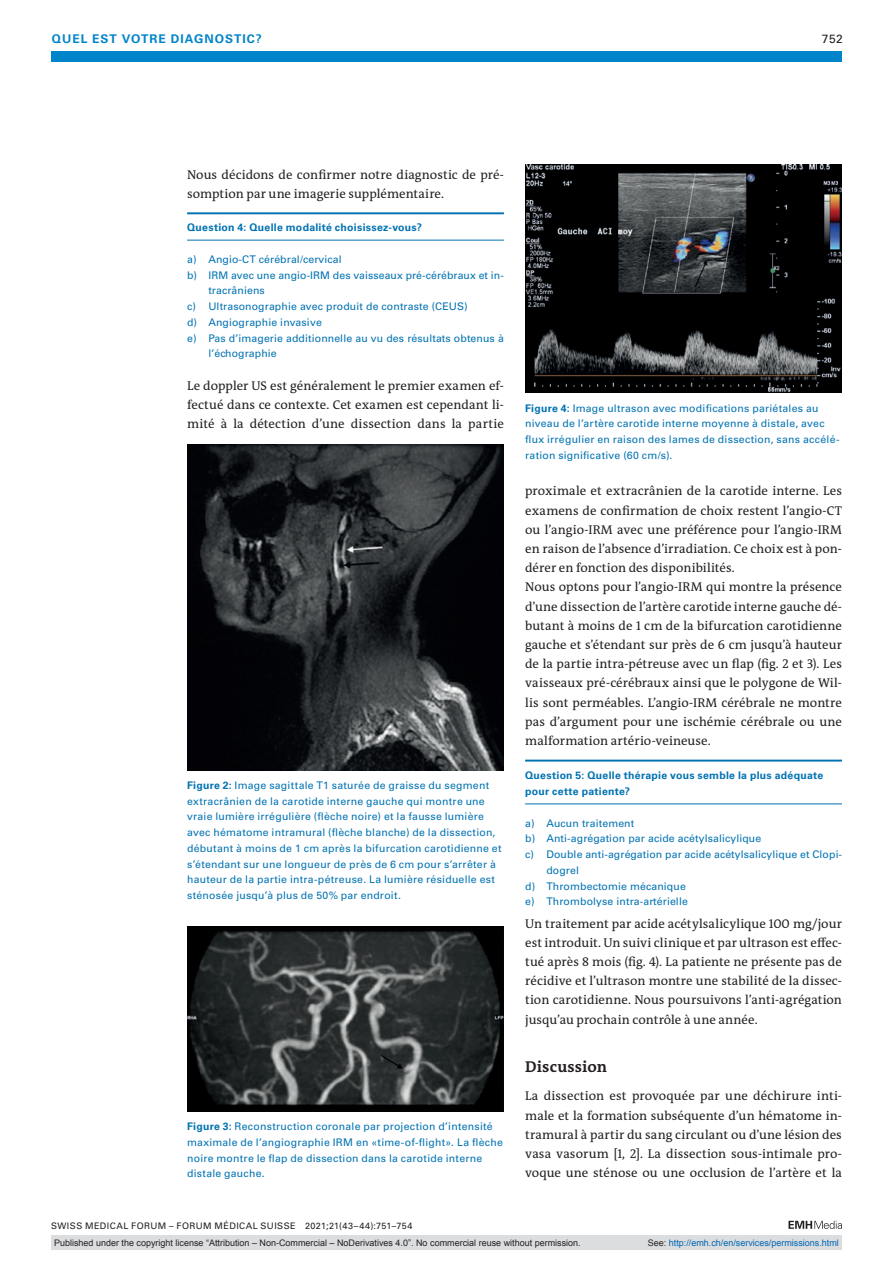
<style>
.page{position:relative;width:893px;height:1263px;background:#fff}
.page>*{position:absolute;margin:0;border:0;box-sizing:border-box;transform-origin:0 0}
.section-h1{font:700 15.75px "The Antiqua B W7";letter-spacing:.01em;color:#231f20}
.section-pn{font:12.75px/19.2px "The Antiqua B W5 Plain";letter-spacing:.005em;color:#231f20;text-align:justify}
.ressort{font:700 12px "Univers LT Std";color:#0084ca}
.ressort-2{font:12px "Univers LT Std";color:#231f20}
.fig-caption{font:10.5px/15.8px "Univers LT Std";letter-spacing:.02em;color:#0072b2}
.boxed-text{font:10.5px/15.8px "Univers LT Std";letter-spacing:.01em;color:#0072b2}
.boxed-pre-heading{font:700 10.5px/16.5px "Univers LT Std";letter-spacing:.025em;color:#0072b2}
.t1{font:9px "Arial";color:#231f20}
.fusszeile{font:9px "Univers LT Std";letter-spacing:.05em;color:#231f20}
.t2{font:9px "Arial";color:#0066b3}
.s1{font-weight:700}
.s2{color:#231f20}
</style>
<div class="page">
<div style="left:51px;top:51px;width:791px;height:11px;background:#0084ca"></div>
<svg style="left:788px;top:1221px;width:54px;height:8px"></svg>
<hr style="left:187px;top:212px;width:317px;height:2px;background:#0072b2">
<hr style="left:187px;top:240px;width:317px;height:1px;background:#0072b2">
<hr style="left:525px;top:760px;width:317px;height:1px;background:#0072b2">
<hr style="left:525px;top:803px;width:317px;height:1px;background:#0072b2">
<img style="left:187px;top:444px;width:317px;height:327px">
<img style="left:188px;top:926px;width:316px;height:185px">
<img style="left:525px;top:164px;width:317px;height:228px">
<div style="left:51px;top:1235px;width:791px;height:15px;background:#dcdddf"></div>
<p class="ressort" style="left:52px;top:31px;width:20px">Quel</p>
<p class="ressort" style="left:92px;top:31px;width:9px">est</p>
<p class="ressort" style="left:122px;top:31px;width:10px">votre</p>
<p class="ressort" style="left:171px;top:31px;width:10px">diagnostic</p>
<p class="ressort" style="left:256px;top:31px;width:7px">?</p>
<p class="ressort-2" style="left:822px;top:31px;width:22px">752</p>
<p class="section-pn" style="left:187px;top:165px;width:318px">Nous décidons de confirmer notre diagnostic de pré&shy;somption par une imagerie supplémentaire.</p>
<p class="boxed-pre-heading" style="left:187px;top:219px;width:236px">Question 4: Quelle modalité choisissez-vous?</p>
<p class="boxed-text" style="left:187px;top:251px;width:156px">a) Angio-CT cérébral/cervical</p>
<p class="boxed-text" style="left:208px;top:267px;width:297px;text-indent:-21px">b) IRM avec une angio-IRM des vaisseaux pré-cérébraux et in&shy;tracrâniens</p>
<p class="boxed-text" style="left:187px;top:299px;width:282px">c) Ultrasonographie avec produit de contraste (CEUS)</p>
<p class="boxed-text" style="left:187px;top:314px;width:136px">d) Angiographie invasive</p>
<p class="boxed-text" style="left:208px;top:330px;width:297px;text-indent:-21px">e) Pas d’imagerie additionnelle au vu des résultats obtenus à l’échographie</p>
<p class="section-pn" style="left:187px;top:376px;width:318px">Le doppler US est généralement le premier examen ef&shy;fectué dans ce contexte. Cet examen est cependant li&shy;mité à la détection d’une dissection dans la partie</p>
<p class="fig-caption" style="left:187px;top:777px;width:316px"><span class="s1">Figure 2:</span> Image sagittale T1 saturée de graisse du segment extracrânien de la carotide interne gauche qui montre une vraie lumière irrégulière (flèche noire) et la fausse lumière avec hématome intramural (flèche blanche) de la dissection, débutant à moins de 1 cm après la bifurcation carotidienne et s’étendant sur une longueur de près de 6 cm pour s’arrêter à hauteur de la partie intra-pétreuse. La lumière résiduelle est sténosée jusqu’à plus de 50% par endroit.</p>
<p class="fig-caption" style="left:187px;top:1118px;width:317px"><span class="s1">Figure 3:</span> Reconstruction coronale par projection d’intensité maximale de l’angiographie IRM en «time-of-flight». La flèche noire montre le flap de dissection dans la carotide interne distale gauche.</p>
<p class="fusszeile" style="left:51px;top:1220px;width:363px">SWISS MEDICAL FORUM – FORUM MÉDICAL SUISSE 2021;21(43–44):751–754</p>
<p class="fig-caption" style="left:525px;top:400px;width:316px"><span class="s1">Figure 4:</span> Image ultrason avec modifications pariétales au niveau de l’artère carotide interne moyenne à distale, avec flux irrégulier en raison des lames de dissection, sans accélé&shy;ration significative (60 cm/s).</p>
<p class="section-pn" style="left:525px;top:482px;width:318px">proximale et extracrânien de la carotide interne. Les examens de confirmation de choix restent l’angio-CT ou l’angio-IRM avec une préférence pour l’angio-IRM en raison de l’absence d’irradiation. Ce choix est à pon&shy;dérer en fonction des disponibilités.</p>
<p class="section-pn" style="left:525px;top:578px;width:318px">Nous optons pour l’angio-IRM qui montre la présence d’une dissection de l’artère carotide interne gauche dé&shy;butant à moins de 1 cm de la bifurcation carotidienne gauche et s’étendant sur près de 6 cm jusqu’à hauteur de la partie intra-pétreuse avec un flap (fig. 2 et 3). Les vaisseaux pré-cérébraux ainsi que le polygone de Wil&shy;lis sont perméables. L’angio-IRM cérébrale ne montre pas d’argument pour une ischémie cérébrale ou une malformation artério-veineuse.</p>
<p class="boxed-pre-heading" style="left:525px;top:767px;width:300px">Question 5: Quelle thérapie vous semble la plus adéquate pour cette patiente?</p>
<p class="boxed-text" style="left:525px;top:815px;width:111px">a) Aucun traitement</p>
<p class="boxed-text" style="left:525px;top:831px;width:238px">b) Anti-agrégation par acide acétylsalicylique</p>
<p class="boxed-text" style="left:546px;top:846px;width:297px;text-indent:-21px">c) Double anti-agrégation par acide acétylsalicylique et Clopi&shy;dogrel</p>
<p class="boxed-text" style="left:525px;top:878px;width:162px">d) Thrombectomie mécanique</p>
<p class="boxed-text" style="left:525px;top:894px;width:164px">e) Thrombolyse intra-artérielle</p>
<p class="section-pn" style="left:525px;top:914px;width:318px">Un traitement par acide acétylsalicylique 100 mg/jour est introduit. Un suivi clinique et par ultrason est effec&shy;tué après 8 mois (fig. 4). La patiente ne présente pas de récidive et l’ultrason montre une stabilité de la dissec&shy;tion carotidienne. Nous poursuivons l’anti-agrégation jusqu’au prochain contrôle à une année.</p>
<p class="section-h1" style="left:525px;top:1056px;width:84px">Discussion</p>
<p class="section-pn" style="left:525px;top:1086px;width:318px">La dissection est provoquée par une déchirure inti&shy;male et la formation subséquente d’un hématome in&shy;tramural à partir du sang circulant ou d’une lésion des vasa vasorum [1, 2]. La dissection sous-intimale pro&shy;voque une sténose ou une occlusion de l’artère et la</p>
<p class="t1" style="left:54px;top:1237px;width:528px">Published under the copyright license “Attribution – Non-Commercial – NoDerivatives 4.0”. No commercial reuse without permission.</p>
<p class="t2" style="left:648px;top:1237px;width:193px"><span class="s2">See:</span> http://emh.ch/en/services/permissions.html</p>
</div>
